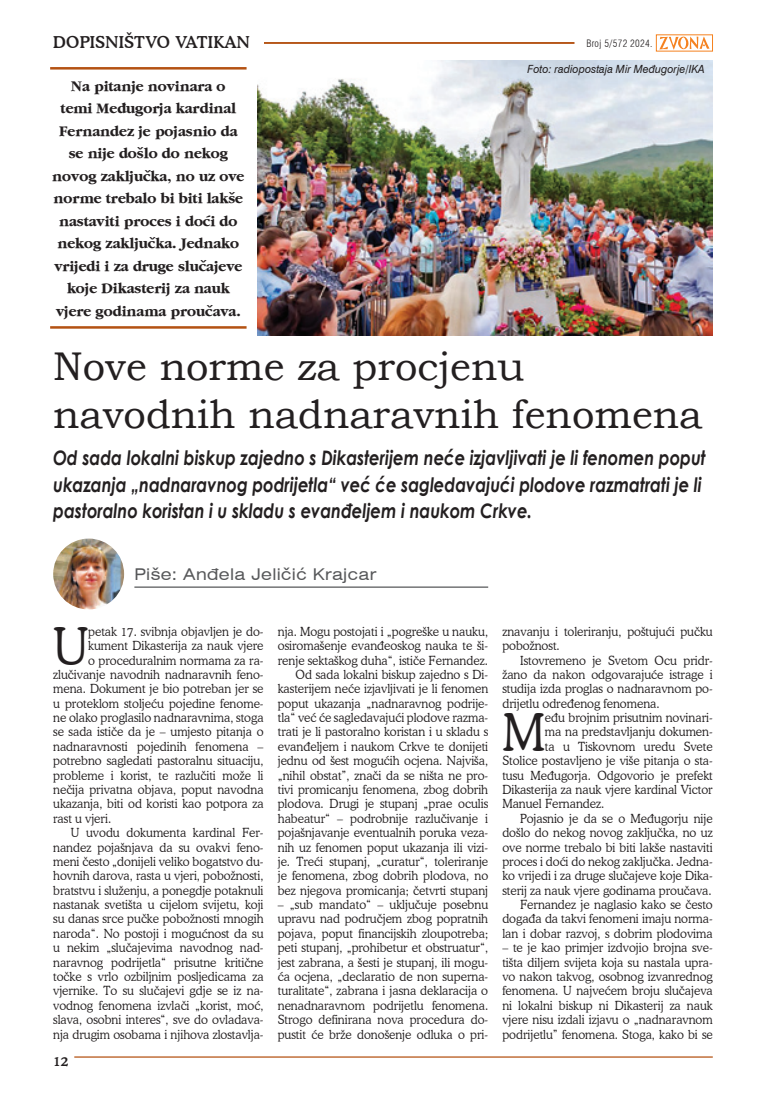
<style>
.page{position:relative;width:766px;height:1099px;background:#fff}
.page>*{position:absolute;margin:0;border:0;box-sizing:border-box;transform-origin:0 0}
.t1{font:300 51.75px "Cooper BT";color:#231f20;scale:.95 1}
.t2{font:40px/48.8px "Bookman Old Style";color:#231f20}
.t3{font:italic 700 20px/26.2px "Century Gothic";color:#231f20;scale:.82 1}
.t4{font:expanded 16.25px "Swiss 721 BT";letter-spacing:.02em;color:#57585a}
.t5{font:500 16.25px "Cooper BT";letter-spacing:.02em;color:#231f20}
.t6{font:15px/22.5px "Gatineau NT Bold";color:#231f20;text-align:center}
.t7{font:500 13.75px "Cooper BT";color:#231f20}
.t8{font:300 12.5px/14.4px "Cooper BT";color:#231f20;text-align:justify;scale:.95 1}
.t9{font:italic 11.25px "Swiss 721 BT";color:#231f20;scale:.95 1}
.t10{font:300 condensed 10px "Swiss 721 BT";letter-spacing:.03em;color:#231f20}
</style>
<div class="page">
<hr style="left:53px;top:42px;width:521px;height:2px;background:#b45212">
<hr style="left:74px;top:1056px;width:638px;height:1px;background:#b45212">
<svg style="left:659px;top:37px;width:50px;height:12px"></svg>
<div style="left:53px;top:31px;width:210px;height:21px;background:#fff"></div>
<hr style="left:134px;top:586px;width:354px;height:1px;background:#57585a">
<img style="left:53px;top:538px;width:71px;height:71px;border-radius:35px">
<hr style="left:50px;top:67px;width:196px;height:3px;background:#b45212">
<hr style="left:50px;top:326px;width:196px;height:3px;background:#b45212">
<img style="left:258px;top:60px;width:454px;height:275px">
<h3 class="t5" style="left:53px;top:32px;width:198px">DOPISNIŠTVO VATIKAN</h3>
<p class="t6" style="left:52px;top:74px;width:193px">Na pitanje novinara o<br>temi Međugorja kardinal<br>Fernandez je pojasnio da se nije došlo do nekog novog zaključka, no uz ove norme trebalo bi biti lakše nastaviti proces i doći do nekog zaključka. Jednako vrijedi i za druge slučajeve koje Dikasterij za nauk vjere godinama proučava.</p>
<p class="t10" style="left:586px;top:37px;width:68px">Broj 5/572 2024.</p>
<p class="t9" style="left:527px;top:61px;width:188px">Foto: radiopostaja Mir Međugorje/IKA</p>
<h2 class="t2" style="left:53px;top:342px;width:650px">Nove norme za procjenu navodnih nadnaravnih fenomena</h2>
<h3 class="t3" style="left:53px;top:444px;width:797px">Od sada lokalni biskup zajedno s Dikasterijem neće izjavljivati je li fenomen poput ukazanja „nadnaravnog podrijetla“ već će sagledavajući plodove razmatrati je li pastoralno koristan i u skladu s evanđeljem i naukom Crkve.</h3>
<h3 class="t4" style="left:134px;top:564px;width:243px">Piše: Anđela Jeličić Krajcar</h3>
<h1 class="t1" style="left:53px;top:614px;width:38px">U</h1>
<p class="t8" style="left:88px;top:624px;width:186px">petak 17. svibnja objavljen je do-</p>
<p class="t8" style="left:88px;top:638px;width:186px">kument Dikasterija za nauk vjere</p>
<p class="t8" style="left:88px;top:652px;width:186px">o proceduralnim normama za ra-</p>
<p class="t8" style="left:53px;top:667px;width:223px">zlučivanje navodnih nadnaravnih feno-</p>
<p class="t8" style="left:53px;top:681px;width:223px">mena. Dokument je bio potreban jer se</p>
<p class="t8" style="left:53px;top:696px;width:223px">u proteklom stoljeću pojedine fenome-</p>
<p class="t8" style="left:53px;top:710px;width:223px">ne olako proglasilo nadnaravnima, stoga</p>
<p class="t8" style="left:53px;top:724px;width:223px">se sada ističe da je – umjesto pitanja o</p>
<p class="t8" style="left:53px;top:739px;width:223px">nadnaravnosti pojedinih fenomena –</p>
<p class="t8" style="left:53px;top:753px;width:223px">potrebno sagledati pastoralnu situaciju,</p>
<p class="t8" style="left:53px;top:767px;width:223px">probleme i korist, te razlučiti može li</p>
<p class="t8" style="left:53px;top:782px;width:223px">nečija privatna objava, poput navodna</p>
<p class="t8" style="left:53px;top:796px;width:223px">ukazanja, biti od koristi kao potpora za</p>
<p class="t8" style="left:53px;top:811px;width:63px">rast u vjeri.</p>
<p class="t8" style="left:71px;top:825px;width:204px">U uvodu dokumenta kardinal Fer-</p>
<p class="t8" style="left:53px;top:839px;width:223px">nandez pojašnjava da su ovakvi feno-</p>
<p class="t8" style="left:53px;top:854px;width:223px">meni često „donijeli veliko bogatstvo du-</p>
<p class="t8" style="left:53px;top:868px;width:223px">hovnih darova, rasta u vjeri, pobožnosti,</p>
<p class="t8" style="left:53px;top:882px;width:223px">bratstvu i služenju, a ponegdje potaknuli</p>
<p class="t8" style="left:53px;top:897px;width:223px">nastanak svetišta u cijelom svijetu, koji</p>
<p class="t8" style="left:53px;top:911px;width:223px">su danas srce pučke pobožnosti mnogih</p>
<p class="t8" style="left:53px;top:926px;width:223px">naroda“. No postoji i mogućnost da su</p>
<p class="t8" style="left:53px;top:940px;width:223px">u nekim „slučajevima navodnog nad-</p>
<p class="t8" style="left:53px;top:954px;width:223px">naravnog podrijetla“ prisutne kritične</p>
<p class="t8" style="left:53px;top:969px;width:223px">točke s vrlo ozbiljnim posljedicama za</p>
<p class="t8" style="left:53px;top:983px;width:223px">vjernike. To su slučajevi gdje se iz na-</p>
<p class="t8" style="left:53px;top:997px;width:223px">vodnog fenomena izvlači „korist, moć,</p>
<p class="t8" style="left:53px;top:1012px;width:223px">slava, osobni interes“, sve do ovladava-</p>
<p class="t8" style="left:53px;top:1026px;width:223px">nja drugim osobama i njihova zlostavlja-</p>
<p class="t7" style="left:53px;top:1052px;width:17px">12</p>
<p class="t8" style="left:278px;top:624px;width:223px;text-align:right">nja. Mogu postojati i „pogreške u nauku, osiromašenje evanđeoskog nauka te ši&shy;renje sektaškog duha“, ističe Fernandez.<br>Od sada lokalni biskup zajedno s Di&shy;kasterijem neće izjavljivati je li fenomen poput ukazanja „nadnaravnog podrije&shy;tla“ već će sagledavajući plodove razma&shy;trati je li pastoralno koristan i u skladu s evanđeljem i naukom Crkve te donijeti jednu od šest mogućih ocjena. Najviša, „nihil obstat”, znači da se ništa ne pro&shy;tivi promicanju fenomena, zbog dobrih plodova. Drugi je stupanj „prae oculis habeatur“ – podrobnije razlučivanje i pojašnjavanje eventualnih poruka veza&shy;nih uz fenomen poput ukazanja ili vizi&shy;je. Treći stupanj, „curatur“, toleriranje je fenomena, zbog dobrih plodova, no bez njegova promicanja; četvrti stupanj</p>
<p class="t8" style="left:278px;top:897px;width:223px">– „sub mandato“ – uključuje posebnu upravu nad područjem zbog popratnih pojava, poput financijskih zloupotreba; peti stupanj, „prohibetur et obstruatur“, jest zabrana, a šesti je stupanj, ili mogu&shy;ća ocjena, „declaratio de non superna&shy;turalitate“, zabrana i jasna deklaracija o nenadnaravnom podrijetlu fenomena.<br>Strogo definirana nova procedura do&shy;pustit će brže donošenje odluka o pri-</p>
<p class="t8" style="left:502px;top:624px;width:223px">znavanju i toleriranju, poštujući pučku pobožnost.</p>
<p class="t8" style="left:502px;top:652px;width:223px;text-indent:18px">Istovremeno je Svetom Ocu pridr&shy;žano da nakon odgovarajuće istrage i studija izda proglas o nadnaravnom po&shy;drijetlu određenog fenomena.</p>
<h1 class="t1" style="left:502px;top:701px;width:46px">M</h1>
<p class="t8" style="left:545px;top:710px;width:178px">eđu brojnim prisutnim novinari-</p>
<p class="t8" style="left:545px;top:724px;width:178px">ma na predstavljanju dokumen-</p>
<p class="t8" style="left:545px;top:739px;width:178px">ta u Tiskovnom uredu Svete</p>
<p class="t8" style="left:502px;top:753px;width:223px">Stolice postavljeno je više pitanja o sta-</p>
<p class="t8" style="left:502px;top:767px;width:223px">tusu Međugorja. Odgovorio je prefekt</p>
<p class="t8" style="left:502px;top:782px;width:223px">Dikasterija za nauk vjere kardinal Victor</p>
<p class="t8" style="left:502px;top:796px;width:109px">Manuel Fernandez.</p>
<p class="t8" style="left:520px;top:811px;width:204px">Pojasnio je da se o Međugorju nije</p>
<p class="t8" style="left:502px;top:825px;width:223px">došlo do nekog novog zaključka, no uz</p>
<p class="t8" style="left:502px;top:839px;width:223px">ove norme trebalo bi biti lakše nastaviti</p>
<p class="t8" style="left:502px;top:854px;width:223px">proces i doći do nekog zaključka. Jedna-</p>
<p class="t8" style="left:502px;top:868px;width:223px">ko vrijedi i za druge slučajeve koje Dika-</p>
<p class="t8" style="left:502px;top:882px;width:222px">sterij za nauk vjere godinama proučava.</p>
<p class="t8" style="left:520px;top:897px;width:204px">Fernandez je naglasio kako se često</p>
<p class="t8" style="left:502px;top:911px;width:223px">događa da takvi fenomeni imaju norma-</p>
<p class="t8" style="left:502px;top:926px;width:223px">lan i dobar razvoj, s dobrim plodovima</p>
<p class="t8" style="left:502px;top:940px;width:223px">– te je kao primjer izdvojio brojna sve&shy;tišta diljem svijeta koja su nastala upra&shy;vo nakon takvog, osobnog izvanrednog fenomena. U najvećem broju slučajeva ni lokalni biskup ni Dikasterij za nauk vjere nisu izdali izjavu o „nadnaravnom podrijetlu” fenomena. Stoga, kako bi se</p>
</div>
